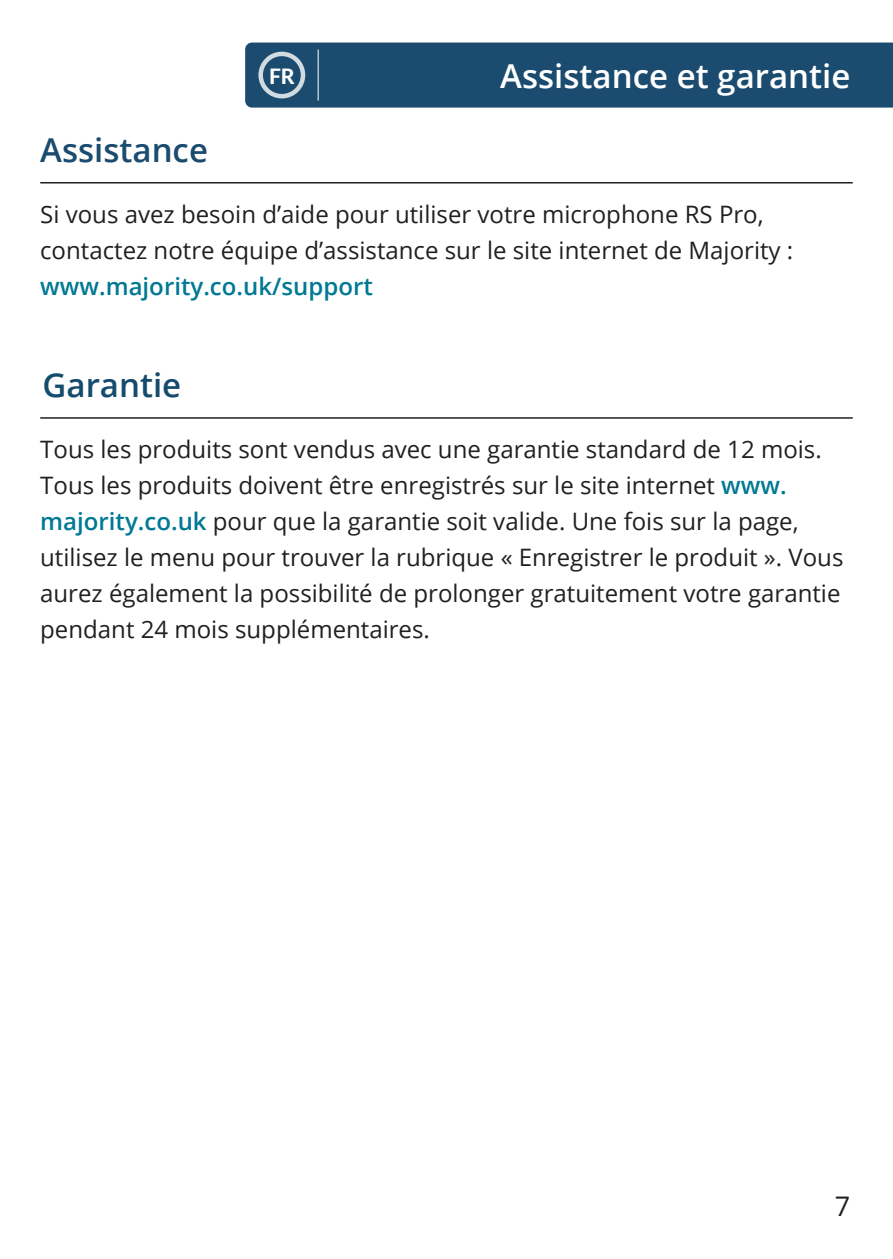
<style>
.page{position:relative;width:893px;height:1259px;background:#fff}
.page>*{position:absolute;margin:0;border:0;box-sizing:border-box;transform-origin:0 0}
.Blue_Header_Contents{font:600 33px "Open Sans";color:#fff}
.Blue_Header{font:600 33px "Open Sans";color:#1b4c6f}
.Blue_Header_Contents-2{font:600 33px "Open Sans";color:#154c6e}
.t1{font:27px "Open Sans";color:#231f20}
.t2{font:24px/36px "Open Sans";color:#231f20}
.t3{font:800 21px "Lato";color:#fff}
.s1{font-weight:600;color:#007994}
</style>
<div class="page">
<div style="left:245px;top:43px;width:647px;height:65px;background:#1b4c6f"></div>
<div style="left:258px;top:52px;width:47px;height:46px;border:4px solid #fff;border-radius:50%"></div>
<hr style="left:317px;top:50px;width:1px;height:51px;background:#fff">
<hr style="left:40px;top:417px;width:812px;height:2px;background:#231f20">
<hr style="left:40px;top:182px;width:812px;height:1px;background:#231f20">
<p class="Blue_Header" style="left:40px;top:127px;width:169px">Assistance</p>
<p class="t3" style="left:269px;top:60px;width:27px">FR</p>
<p class="Blue_Header_Contents" style="left:500px;top:53px;width:351px">Assistance et garantie</p>
<p class="t2" style="left:40px;top:195px;width:754px">Si vous avez besoin d’aide pour utiliser votre microphone RS Pro, contactez notre équipe d’assistance sur le site internet de Majority : <span class="s1">www.majority.co.uk/support</span></p>
<p class="Blue_Header_Contents-2" style="left:43px;top:362px;width:140px">Garantie</p>
<p class="t2" style="left:40px;top:431px;width:804px">Tous les produits sont vendus avec une garantie standard de 12 mois.<br>Tous les produits doivent être enregistrés sur le site internet <span class="s1">www. majority.co.uk</span> pour que la garantie soit valide. Une fois sur la page, utilisez le menu pour trouver la rubrique « Enregistrer le produit ». Vous aurez également la possibilité de prolonger gratuitement votre garantie pendant 24 mois supplémentaires.</p>
<p class="t1" style="left:834px;top:1188px;width:17px">7</p>
</div>
